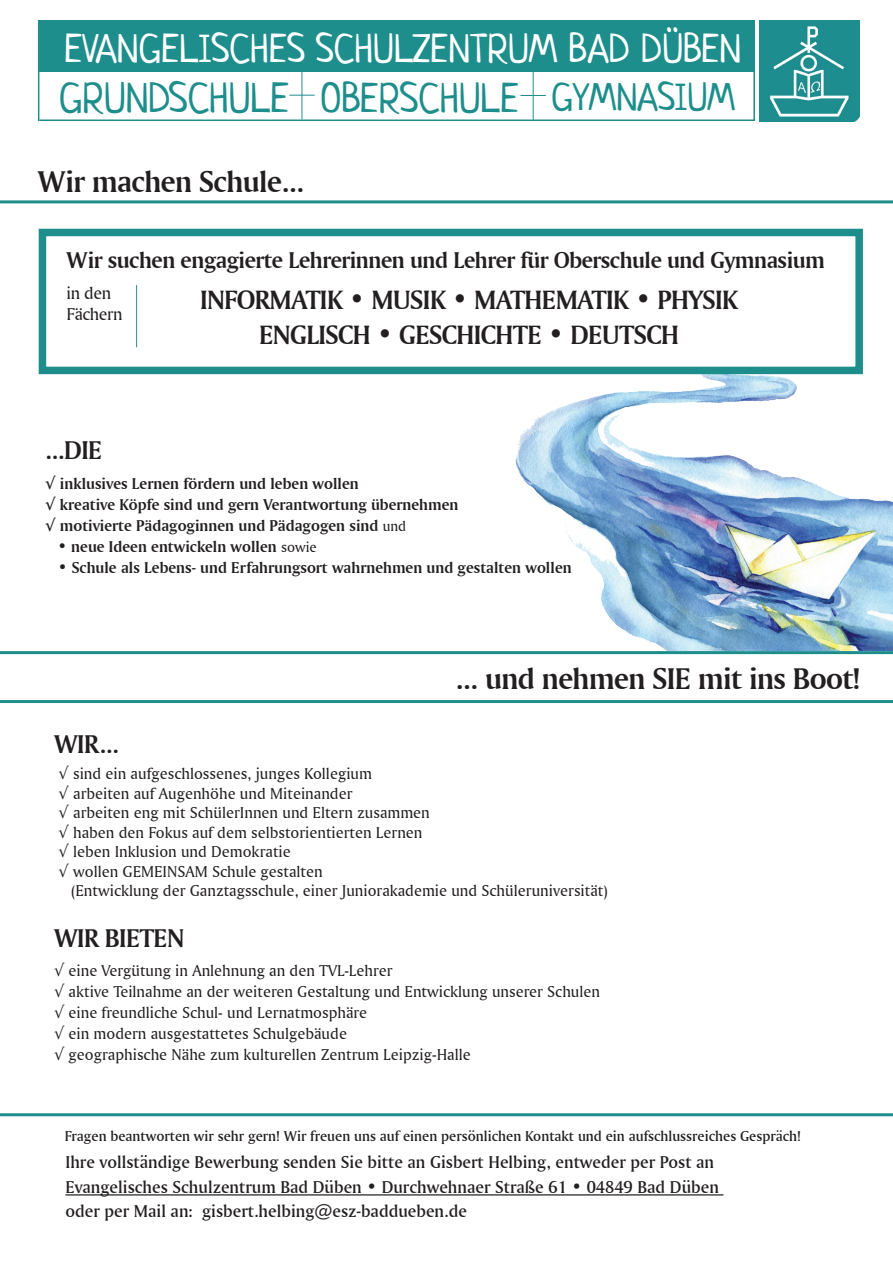
<style>
.page{position:relative;width:893px;height:1263px;background:#fff}
.page>*{position:absolute;margin:0;border:0;box-sizing:border-box;transform-origin:0 0}
.t1{font:41.55px "Neucha";color:#1d8e8c}
.t2{font:39.75px "Neucha";color:#fff}
.t3{font:31.5px "Amerigo BT Bold A";letter-spacing:-.02em;color:#231f20}
.t4{font:27.9px/34.3px "Amerigo BT Bold A";letter-spacing:-.02em;color:#231f20}
.t5{font:27px "Amerigo BT Bold A";color:#231f20}
.t6{font:24px "Amerigo BT Bold A";letter-spacing:-.02em;color:#231f20}
.t7{font:18px/24.8px "Amerigo BT Medium A";color:#231f20}
.t8{font:18px/21.6px "Amerigo BT Roman A";letter-spacing:-.02em;color:#231f20}
.t9{font:16.5px/19.5px "Amerigo BT Roman A";color:#231f20}
.t10{font:16.5px/21px "Amerigo BT Bold A";color:#231f20}
.t11{font:15px "Amerigo BT Medium A";color:#231f20}
.s1{font-size:40.95px}
.s2{font-size:38.4px}
.s3{font-family:"Amerigo BT Roman A";font-size:15px}
</style>
<div class="page">
<img style="left:515px;top:375px;width:378px;height:275px">
<hr style="left:65px;top:1194px;width:658px;height:1px;background:#231f20">
<div style="left:39px;top:21px;width:716px;height:51px;background:#1d8e8c"></div>
<hr style="left:533px;top:69px;width:1px;height:51px;background:#1d8e8c">
<svg style="left:520px;top:95px;width:26px;height:1px"></svg>
<hr style="left:302px;top:69px;width:1px;height:51px;background:#1d8e8c">
<svg style="left:289px;top:95px;width:26px;height:1px"></svg>
<hr style="left:39px;top:120px;width:716px;height:1px;background:#1d8e8c">
<hr style="left:753px;top:21px;width:2px;height:100px;background:#1d8e8c">
<hr style="left:38px;top:21px;width:1px;height:100px;background:#1d8e8c">
<img style="left:760px;top:21px;width:100px;height:100px">
<hr style="left:0;top:651px;width:893px;height:3px;background:#1d8e8c">
<div style="left:39px;top:229px;width:824px;height:145px;border:8px solid #1d8e8c"></div>
<hr style="left:136px;top:285px;width:1px;height:62px;background:#1d8e8c">
<hr style="left:0;top:200px;width:893px;height:3px;background:#1d8e8c">
<hr style="left:0;top:700px;width:893px;height:3px;background:#1d8e8c">
<hr style="left:0;top:1113px;width:893px;height:3px;background:#1d8e8c">
<h2 class="t2" style="left:64px;top:24px;width:679px">EVANGELISCHES SCHULZENTRUM BAD DÜBEN</h2>
<h1 class="t1" style="left:59px;top:72px;width:678px">GRUNDSCHULE <span class="s1">OBERSCHULE</span> <span class="s2">GYMNASIUM</span></h1>
<h3 class="t3" style="left:38px;top:162px;width:268px">Wir machen Schule...</h3>
<h3 class="t6" style="left:67px;top:246px;width:760px">Wir suchen engagierte Lehrerinnen und Lehrer für Oberschule und Gymnasium</h3>
<p class="t8" style="left:67px;top:282px;width:58px">in den<br>Fächern</p>
<h3 class="t4" style="left:259px;top:282px;width:457px;text-indent:-59px">Informatik • MUSIK • Mathematik • Physik<br>Englisch • Geschichte • Deutsch</h3>
<h3 class="t5" style="left:45px;top:434px;width:47px">...die</h3>
<p class="t10" style="left:45px;top:472px;width:415px">√ inklusives Lernen fördern und leben wollen<br>√ kreative Köpfe sind und gern Verantwortung übernehmen √ motivierte Pädagoginnen und Pädagogen sind <span class="s3">und</span></p>
<p class="t10" style="left:57px;top:535px;width:261px">• neue Ideen entwickeln wollen <span class="s3">sowie</span></p>
<p class="t10" style="left:58px;top:556px;width:516px">• Schule als Lebens- und Erfahrungsort wahrnehmen und gestalten wollen</p>
<h3 class="t5" style="left:54px;top:727px;width:67px">wir...</h3>
<h3 class="t3" style="left:455px;top:659px;width:406px">... und nehmen SIE mit ins Boot!</h3>
<p class="t9" style="left:59px;top:763px;width:373px">√ sind ein aufgeschlossenes, junges Kollegium<br>√ arbeiten auf Augenhöhe und Miteinander<br>√ arbeiten eng mit SchülerInnen und Eltern zusammen √ haben den Fokus auf dem selbstorientierten Lernen √ leben Inklusion und Demokratie<br>√ wollen GEMEINSAM Schule gestalten</p>
<p class="t9" style="left:71px;top:880px;width:538px">(Entwicklung der Ganztagsschule, einer Juniorakademie und Schüleruniversität)</p>
<h3 class="t5" style="left:54px;top:922px;width:132px">wir bieten</h3>
<p class="t9" style="left:54px;top:960px;width:548px;line-height:21px">√ eine Vergütung in Anlehnung an den TVL-Lehrer<br>√ aktive Teilnahme an der weiteren Gestaltung und Entwicklung unserer Schulen √ eine freundliche Schul- und Lernatmosphäre<br>√ ein modern ausgestattetes Schulgebäude<br>√ geographische Nähe zum kulturellen Zentrum Leipzig-Halle</p>
<p class="t11" style="left:65px;top:1127px;width:737px">Fragen beantworten wir sehr gern! Wir freuen uns auf einen persönlichen Kontakt und ein aufschlussreiches Gespräch!</p>
<p class="t7" style="left:65px;top:1149px;width:655px">Ihre vollständige Bewerbung senden Sie bitte an Gisbert Helbing, entweder per Post an<br>Evangelisches Schulzentrum Bad Düben • Durchwehnaer Straße 61 • 04849 Bad Düben oder per Mail an: gisbert.helbing@esz-baddueben.de</p>
</div>
